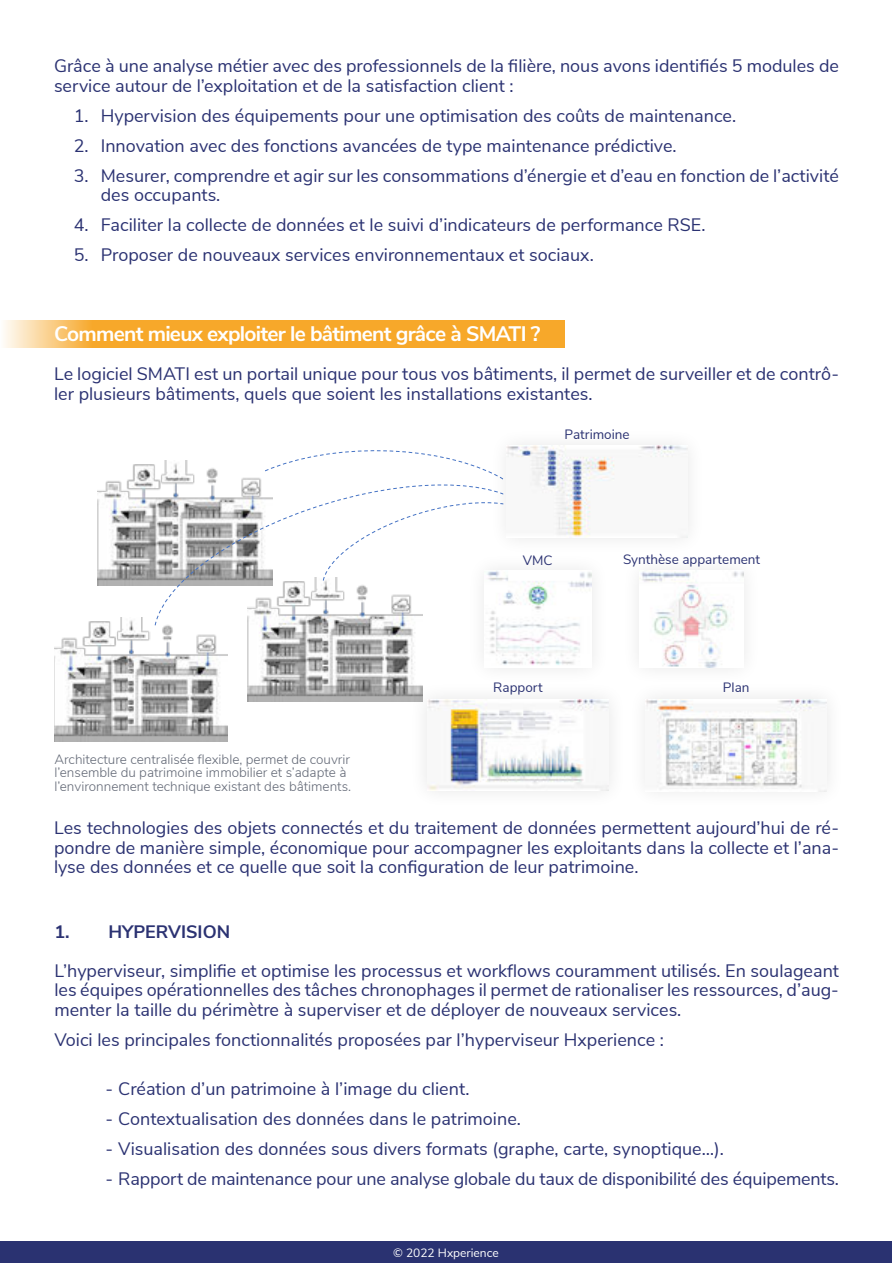
<style>
.page{position:relative;width:893px;height:1263px;background:#fff}
.page>*{position:absolute;margin:0;border:0;box-sizing:border-box;transform-origin:0 0}
.t1{font:700 21px "Nunito Sans";letter-spacing:-.035em;color:#fff}
.t2{font:18px/19.5px "Nunito Sans";color:#2b3272}
.t3{font:700 18px "Nunito Sans";color:#2b3272}
.t4{font:300 13.5px/13.5px "Nunito Sans";color:#646a77}
.t5{font:13.5px "Nunito Sans";color:#2b3272}
.t6{font:12px "Nunito Sans";color:#fff}
</style>
<div class="page">
<div style="left:0;top:1241px;width:892px;height:22px;background:#2a3271"></div>
<svg style="left:4px;top:320px;width:561px;height:28px;background:#f7ae3a"></svg>
<img style="left:97px;top:461px;width:121px;height:124px">
<img style="left:54px;top:617px;width:174px;height:125px">
<img style="left:248px;top:626px;width:167px;height:76px">
<svg style="left:154px;top:474px;width:269px;height:152px"></svg>
<svg style="left:264px;top:450px;width:174px;height:132px"></svg>
<svg style="left:431px;top:456px;width:58px;height:126px"></svg>
<div style="left:466px;top:552px;width:144px;height:133px;background:#fcfdfd"></div>
<img style="left:487px;top:571px;width:104px;height:94px">
<img style="left:640px;top:571px;width:104px;height:96px">
<div style="left:408px;top:680px;width:219px;height:129px;background:#fcfcfc"></div>
<img style="left:428px;top:699px;width:181px;height:92px">
<img style="left:646px;top:699px;width:180px;height:92px">
<img style="left:507px;top:446px;width:180px;height:92px">
<p class="t2" style="left:54px;top:55px;width:786px">Grâce à une analyse métier avec des professionnels de la filière, nous avons identifiés 5 modules de service autour de l’exploitation et de la satisfaction client :</p>
<p class="t2" style="left:74px;top:105px;width:664px">1. Hypervision des équipements pour une optimisation des coûts de maintenance.</p>
<p class="t2" style="left:74px;top:136px;width:604px">2. Innovation avec des fonctions avancées de type maintenance prédictive.</p>
<p class="t2" style="left:101px;top:166px;width:740px;text-indent:-27px">3. Mesurer, comprendre et agir sur les consommations d’énergie et d’eau en fonction de l’activité des occupants.</p>
<p class="t2" style="left:74px;top:215px;width:633px">4. Faciliter la collecte de données et le suivi d’indicateurs de performance RSE.</p>
<p class="t2" style="left:74px;top:245px;width:522px">5. Proposer de nouveaux services environnementaux et sociaux.</p>
<p class="t1" style="left:54px;top:322px;width:488px">Comment mieux exploiter le bâtiment grâce à SMATI ?</p>
<p class="t2" style="left:54px;top:364px;width:786px">Le logiciel SMATI est un portail unique pour tous vos bâtiments, il permet de surveiller et de contrô&shy;ler plusieurs bâtiments, quels que soient les installations existantes.</p>
<p class="t5" style="left:565px;top:426px;width:67px">Patrimoine</p>
<p class="t5" style="left:523px;top:553px;width:31px">VMC</p>
<p class="t5" style="left:623px;top:549px;width:139px">Synthèse appartement</p>
<p class="t4" style="left:54px;top:752px;width:298px">Architecture centralisée flexible, permet de couvrir l’ensemble du patrimoine immobilier et s’adapte à l’environnement technique existant des bâtiments.</p>
<p class="t5" style="left:493px;top:677px;width:51px">Rapport</p>
<p class="t5" style="left:723px;top:679px;width:28px">Plan</p>
<p class="t2" style="left:54px;top:818px;width:786px;text-align:justify">Les technologies des objets connectés et du traitement de données permettent aujourd’hui de ré&shy;pondre de manière simple, économique pour accompagner les exploitants dans la collecte et l’ana&shy;lyse des données et ce quelle que soit la configuration de leur patrimoine.</p>
<p class="t3" style="left:54px;top:921px;width:177px">1. HYPERVISION</p>
<p class="t2" style="left:54px;top:960px;width:786px;text-align:justify">L’hyperviseur, simplifie et optimise les processus et workflows couramment utilisés. En soulageant les équipes opérationnelles des tâches chronophages il permet de rationaliser les ressources, d’aug&shy;menter la taille du périmètre à superviser et de déployer de nouveaux services.</p>
<p class="t2" style="left:54px;top:1029px;width:611px">Voici les principales fonctionnalités proposées par l’hyperviseur Hxperience :</p>
<p class="t2" style="left:105px;top:1079px;width:365px">- Création d’un patrimoine à l’image du client.</p>
<p class="t2" style="left:105px;top:1109px;width:417px">- Contextualisation des données dans le patrimoine.</p>
<p class="t2" style="left:105px;top:1138px;width:620px">- Visualisation des données sous divers formats (graphe, carte, synoptique…).</p>
<p class="t2" style="left:105px;top:1168px;width:735px">- Rapport de maintenance pour une analyse globale du taux de disponibilité des équipements.</p>
<p class="t6" style="left:393px;top:1246px;width:107px">© 2022 Hxperience</p>
</div>
